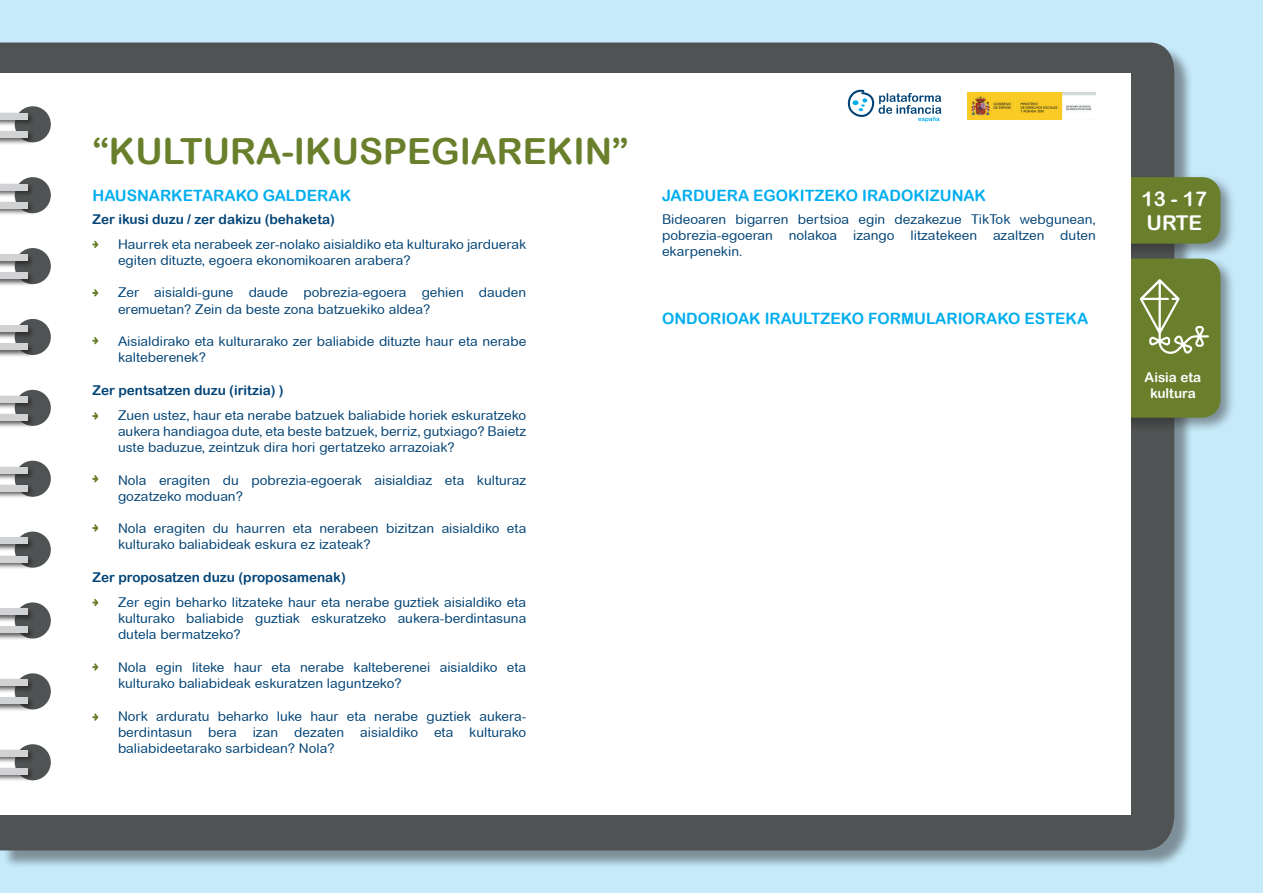
<style>
.page{position:relative;width:1263px;height:893px;background:#c6eafa}
.page>*{position:absolute;margin:0;border:0;box-sizing:border-box;transform-origin:0 0}
.t1{font:36px "Arial Rounded MT Bold";color:#697f2b}
.t2{font:20.4px/24.5px "Arial Rounded MT Bold";color:#fff}
.t3{font:15.6px "Arial Rounded MT Bold";color:#00aeef}
.t4{font:13.5px/16.2px "Arial Rounded MT";color:#014376}
.t5{font:13.5px "Arial Rounded MT Bold";color:#014376}
.t6{font:13.5px/16.2px "Arial Rounded MT Bold";color:#fff;text-align:center}
</style>
<div class="page">
<div style="left:2px;top:45px;width:1191px;height:824px;background:#231f20;opacity:.45"></div>
<div style="left:0;top:42px;width:1175px;height:808px;background:#505353"></div>
<div style="left:1084px;top:174px;width:152px;height:85px;background:#231f20;opacity:.45"></div>
<div style="left:1087px;top:177px;width:133px;height:67px;background:#697f2b;border-radius:18px"></div>
<div style="left:1084px;top:256px;width:152px;height:177px;background:#231f20;opacity:.45"></div>
<div style="left:1087px;top:259px;width:133px;height:159px;background:#697f2b;border-radius:18px"></div>
<div style="left:0;top:74px;width:1130px;height:741px;background:#fff"></div>
<div style="left:15px;top:106px;width:36px;height:36px;background:#505353;border-radius:50%"></div>
<div style="left:15px;top:177px;width:36px;height:36px;background:#505353;border-radius:50%"></div>
<div style="left:15px;top:248px;width:36px;height:36px;background:#505353;border-radius:50%"></div>
<div style="left:15px;top:319px;width:36px;height:36px;background:#505353;border-radius:50%"></div>
<div style="left:15px;top:390px;width:36px;height:36px;background:#505353;border-radius:50%"></div>
<div style="left:15px;top:461px;width:36px;height:36px;background:#505353;border-radius:50%"></div>
<div style="left:15px;top:532px;width:36px;height:36px;background:#505353;border-radius:50%"></div>
<div style="left:15px;top:602px;width:36px;height:37px;background:#505353;border-radius:50%"></div>
<div style="left:15px;top:673px;width:36px;height:36px;background:#505353;border-radius:50%"></div>
<div style="left:15px;top:744px;width:36px;height:36px;background:#505353;border-radius:50%"></div>
<img style="left:968px;top:92px;width:128px;height:28px">
<svg style="left:847px;top:89px;width:94px;height:33px"></svg>
<svg style="left:92px;top:241px;width:6px;height:7px"></svg>
<svg style="left:92px;top:412px;width:6px;height:8px"></svg>
<svg style="left:92px;top:289px;width:6px;height:7px"></svg>
<svg style="left:92px;top:337px;width:6px;height:7px"></svg>
<svg style="left:92px;top:475px;width:6px;height:7px"></svg>
<svg style="left:92px;top:524px;width:6px;height:8px"></svg>
<svg style="left:92px;top:599px;width:6px;height:7px"></svg>
<svg style="left:92px;top:663px;width:6px;height:8px"></svg>
<svg style="left:92px;top:713px;width:6px;height:8px"></svg>
<div style="left:0;top:130px;width:36px;height:15px;background:#231f20;opacity:.75"></div>
<div style="left:0;top:131px;width:28px;height:7px;background:#d1d2d4"></div>
<div style="left:0;top:111px;width:36px;height:16px;background:#231f20;opacity:.75"></div>
<div style="left:0;top:113px;width:28px;height:6px;background:#d1d2d4"></div>
<div style="left:0;top:200px;width:36px;height:16px;background:#231f20;opacity:.75"></div>
<div style="left:0;top:202px;width:28px;height:6px;background:#d1d2d4"></div>
<div style="left:0;top:182px;width:36px;height:16px;background:#231f20;opacity:.75"></div>
<div style="left:0;top:184px;width:28px;height:6px;background:#d1d2d4"></div>
<div style="left:0;top:271px;width:36px;height:16px;background:#231f20;opacity:.75"></div>
<div style="left:0;top:273px;width:28px;height:6px;background:#d1d2d4"></div>
<div style="left:0;top:253px;width:36px;height:16px;background:#231f20;opacity:.75"></div>
<div style="left:0;top:255px;width:28px;height:6px;background:#d1d2d4"></div>
<div style="left:0;top:342px;width:36px;height:16px;background:#231f20;opacity:.75"></div>
<div style="left:0;top:344px;width:28px;height:6px;background:#d1d2d4"></div>
<div style="left:0;top:324px;width:36px;height:15px;background:#231f20;opacity:.75"></div>
<div style="left:0;top:325px;width:28px;height:7px;background:#d1d2d4"></div>
<div style="left:0;top:413px;width:36px;height:15px;background:#231f20;opacity:.75"></div>
<div style="left:0;top:414px;width:28px;height:7px;background:#d1d2d4"></div>
<div style="left:0;top:394px;width:36px;height:16px;background:#231f20;opacity:.75"></div>
<div style="left:0;top:396px;width:28px;height:6px;background:#d1d2d4"></div>
<div style="left:0;top:483px;width:36px;height:16px;background:#231f20;opacity:.75"></div>
<div style="left:0;top:485px;width:28px;height:6px;background:#d1d2d4"></div>
<div style="left:0;top:465px;width:36px;height:16px;background:#231f20;opacity:.75"></div>
<div style="left:0;top:467px;width:28px;height:6px;background:#d1d2d4"></div>
<div style="left:0;top:554px;width:36px;height:16px;background:#231f20;opacity:.75"></div>
<div style="left:0;top:556px;width:28px;height:6px;background:#d1d2d4"></div>
<div style="left:0;top:536px;width:36px;height:16px;background:#231f20;opacity:.75"></div>
<div style="left:0;top:538px;width:28px;height:6px;background:#d1d2d4"></div>
<div style="left:0;top:625px;width:36px;height:16px;background:#231f20;opacity:.75"></div>
<div style="left:0;top:627px;width:28px;height:6px;background:#d1d2d4"></div>
<div style="left:0;top:607px;width:36px;height:15px;background:#231f20;opacity:.75"></div>
<div style="left:0;top:608px;width:28px;height:7px;background:#d1d2d4"></div>
<div style="left:0;top:696px;width:36px;height:15px;background:#231f20;opacity:.75"></div>
<div style="left:0;top:697px;width:28px;height:7px;background:#d1d2d4"></div>
<div style="left:0;top:678px;width:36px;height:15px;background:#231f20;opacity:.75"></div>
<div style="left:0;top:679px;width:28px;height:7px;background:#d1d2d4"></div>
<div style="left:0;top:766px;width:36px;height:16px;background:#231f20;opacity:.75"></div>
<div style="left:0;top:768px;width:28px;height:6px;background:#d1d2d4"></div>
<div style="left:0;top:748px;width:36px;height:16px;background:#231f20;opacity:.75"></div>
<div style="left:0;top:750px;width:28px;height:6px;background:#d1d2d4"></div>
<svg style="left:1140px;top:279px;width:69px;height:75px"></svg>
<h1 class="t1" style="left:92px;top:130px;width:537px">“KULTURA-IKUSPEGIAREKIN”</h1>
<p class="t3" style="left:92px;top:186px;width:260px">HAUSNARKETARAKO GALDERAK</p>
<p class="t3" style="left:662px;top:186px;width:326px">JARDUERA EGOKITZEKO IRADOKIZUNAK</p>
<p class="t5" style="left:92px;top:211px;width:244px">Zer ikusi duzu / zer dakizu (behaketa)</p>
<p class="t4" style="left:118px;top:236px;width:410px">Haurrek eta nerabeek zer-nolako aisialdiko eta kulturako jarduerak egiten dituzte, egoera ekonomikoaren arabera?</p>
<p class="t4" style="left:118px;top:285px;width:410px">Zer aisialdi-gune daude pobrezia-egoera gehien dauden eremuetan? Zein da beste zona batzuekiko aldea?</p>
<p class="t4" style="left:118px;top:333px;width:410px">Aisialdirako eta kulturarako zer baliabide dituzte haur eta nerabe kalteberenek?</p>
<p class="t5" style="left:92px;top:382px;width:193px">Zer pentsatzen duzu (iritzia) )</p>
<p class="t4" style="left:118px;top:407px;width:410px;text-align:justify">Zuen ustez, haur eta nerabe batzuek baliabide horiek eskuratzeko aukera handiagoa dute, eta beste batzuek, berriz, gutxiago? Baietz uste baduzue, zeintzuk dira hori gertatzeko arrazoiak?</p>
<p class="t4" style="left:118px;top:472px;width:410px">Nola eragiten du pobrezia-egoerak aisialdiaz eta kulturaz gozatzeko moduan?</p>
<p class="t4" style="left:118px;top:520px;width:410px">Nola eragiten du haurren eta nerabeen bizitzan aisialdiko eta kulturako baliabideak eskura ez izateak?</p>
<p class="t5" style="left:92px;top:569px;width:255px">Zer proposatzen duzu (proposamenak)</p>
<p class="t4" style="left:118px;top:594px;width:410px;text-align:justify">Zer egin beharko litzateke haur eta nerabe guztiek aisialdiko eta kulturako baliabide guztiak eskuratzeko aukera-berdintasuna dutela bermatzeko?</p>
<p class="t4" style="left:118px;top:659px;width:410px">Nola egin liteke haur eta nerabe kalteberenei aisialdiko eta kulturako baliabideak eskuratzen laguntzeko?</p>
<p class="t4" style="left:118px;top:708px;width:410px;text-align:justify">Nork arduratu beharko luke haur eta nerabe guztiek aukera&shy;berdintasun bera izan dezaten aisialdiko eta kulturako baliabideetarako sarbidean? Nola?</p>
<p class="t4" style="left:662px;top:211px;width:435px;text-align:justify">Bideoaren bigarren bertsioa egin dezakezue TikTok webgunean, pobrezia-egoeran nolakoa izango litzatekeen azaltzen duten ekarpenekin.</p>
<p class="t3" style="left:662px;top:309px;width:428px">ONDORIOAK IRAULTZEKO FORMULARIORAKO ESTEKA</p>
<h2 class="t2" style="left:1141px;top:186px;width:67px">13 - 17<br>URTE</h2>
<p class="t6" style="left:1144px;top:369px;width:58px">Aisia eta kultura</p>
</div>
